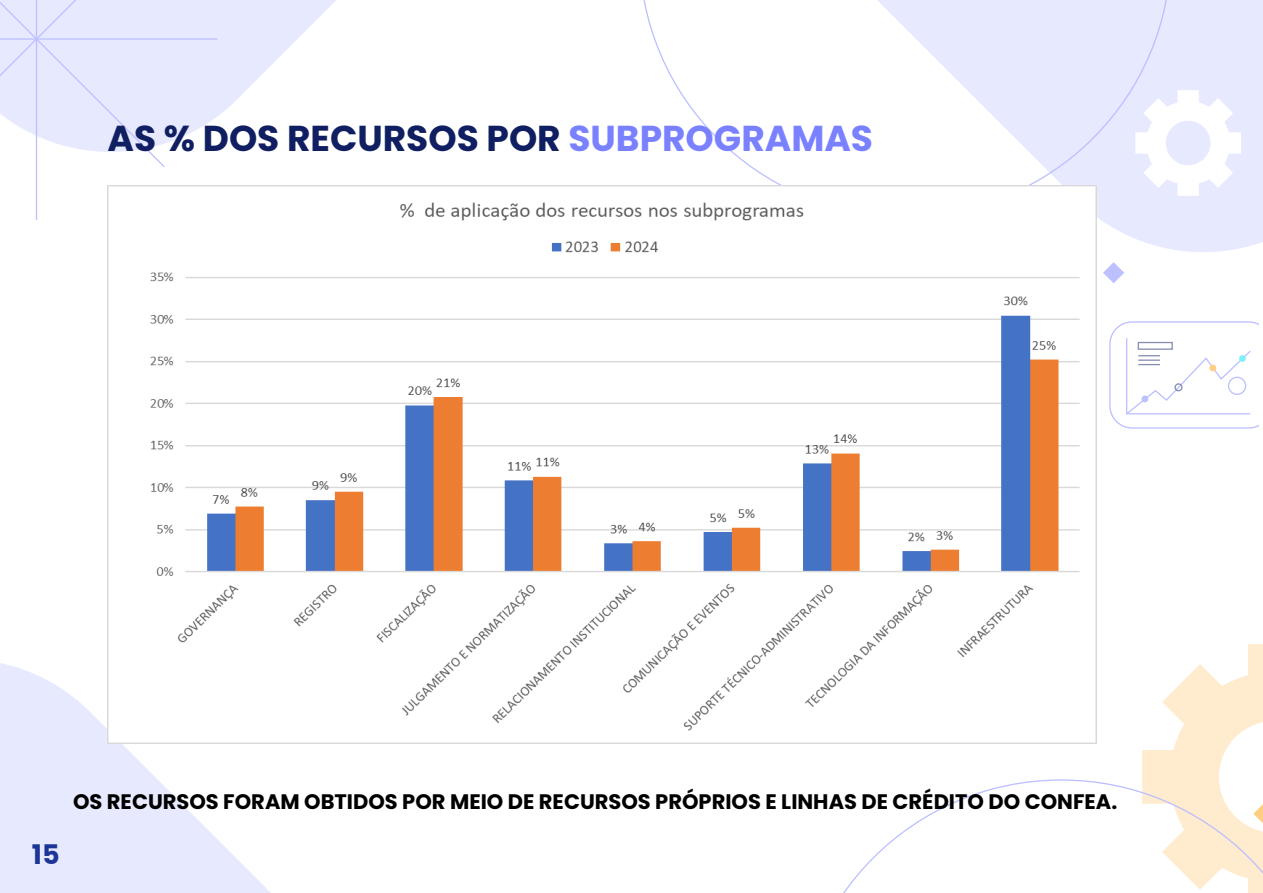
<style>
.page{position:relative;width:1263px;height:893px;background:#fff}
.page>*{position:absolute;margin:0;border:0;box-sizing:border-box;transform-origin:0 0}
.t1{font:700 36px "Poppins";color:#101f61}
.t2{font:700 27px "Poppins";color:#1c3697}
.t3{font:700 21px "Poppins";color:#000}
.s1{color:#7a81ff}
</style>
<div class="page">
<svg style="left:166px;top:0;width:170px;height:143px;fill:#e7e9ff"></svg>
<svg style="left:0;top:642px;width:375px;height:251px;fill:#e7e9ff"></svg>
<svg style="left:1096px;top:0;width:167px;height:270px;fill:#e7e9ff"></svg>
<svg style="left:1171px;top:90px;width:70px;height:106px"></svg>
<svg style="left:1103px;top:262px;width:21px;height:21px"></svg>
<svg style="left:1142px;top:644px;width:121px;height:135px"></svg>
<svg style="left:1109px;top:321px;width:150px;height:108px"></svg>
<hr style="left:0;top:38px;width:217px;height:2px;background:#7a81ff">
<svg style="left:0;top:0;width:166px;height:275px"></svg>
<svg style="left:843px;top:779px;width:420px;height:114px"></svg>
<svg style="left:639px;top:0;width:532px;height:217px"></svg>
<img style="left:108px;top:186px;width:988px;height:557px">
<p class="t1" style="left:108px;top:117px;width:767px">AS % DOS RECURSOS POR <span class="s1">SUBPROGRAMAS</span></p>
<p class="t2" style="left:32px;top:839px;width:29px">15</p>
<p class="t3" style="left:73px;top:789px;width:1046px">OS RECURSOS FORAM OBTIDOS POR MEIO DE RECURSOS PRÓPRIOS E LINHAS DE CRÉDITO DO CONFEA.</p>
</div>
